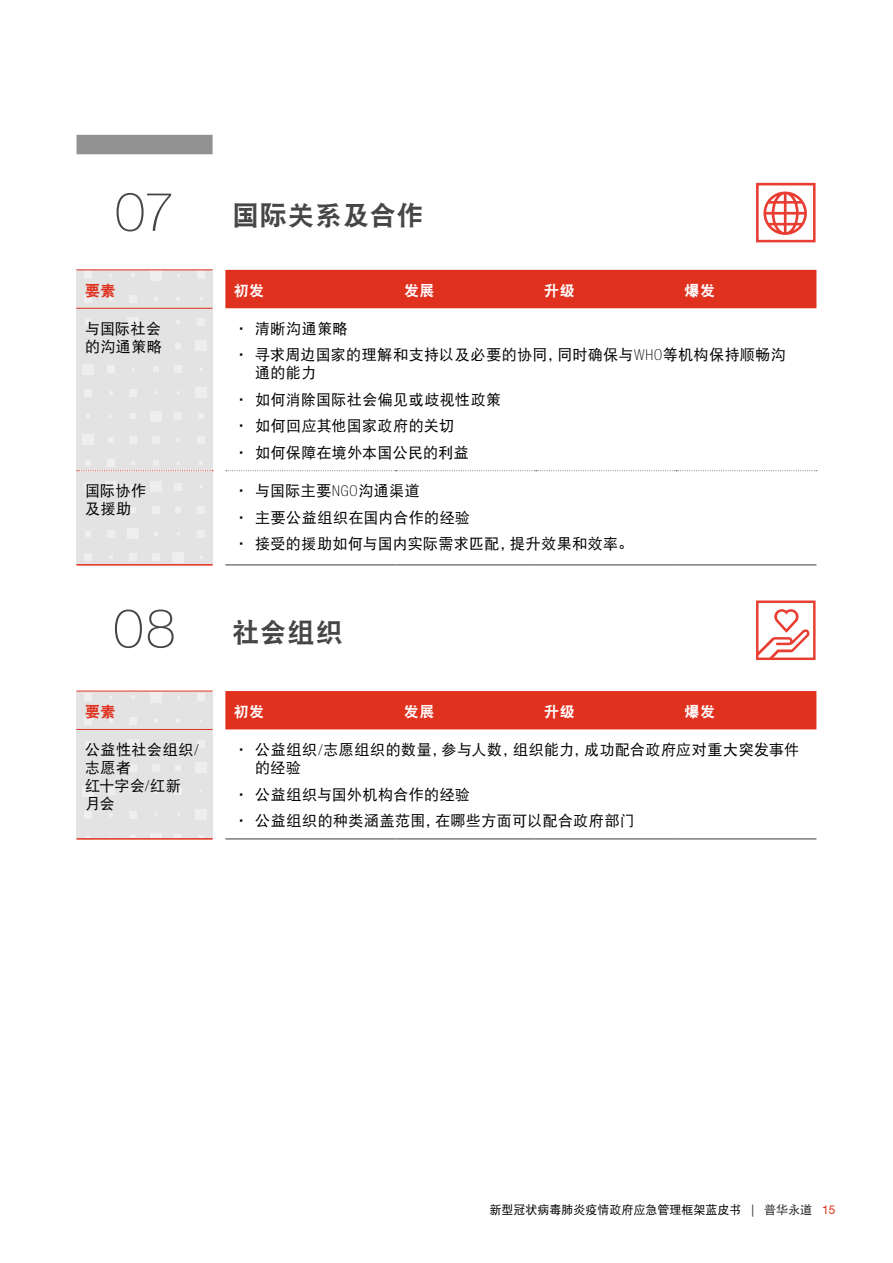
<style>
.page{position:relative;width:893px;height:1263px;background:#fff}
.page>*{position:absolute;margin:0;border:0;box-sizing:border-box;transform-origin:0 0}
.t1{font:27px "DFP Hei W9";letter-spacing:.025em;color:#464646}
.t2{font:15px/26.5px "DFP Hei W5";letter-spacing:.03em;color:#000}
.t3{font:15px "DFP Hei W9";letter-spacing:.035em;color:#fff}
.t4{font:15px "DFP Hei W9";color:#e0301e}
.t5{font:12px "DFP Hei W5";color:#000}
.s1{font-family:"Helvetica Neue";font-weight:100;font-size:54px}
.s2{font-family:"Sim Hei"}
.s3{font-family:"Helvetica Neue";font-weight:100;font-stretch:condensed}
.s4{font-family:"Helvetica Neue";color:#2d2d2d}
.s5{font-family:"Sim Hei";color:#2d2d2d}
.s6{font-family:"Helvetica Neue";color:#e0301e}
</style>
<div class="page">
<div style="left:77px;top:269px;width:136px;height:296px;background:#e3e3e3"></div>
<div style="left:197px;top:271px;width:8px;height:8px;background:#eee"></div>
<div style="left:197px;top:318px;width:8px;height:8px;background:#eee"></div>
<div style="left:195px;top:340px;width:12px;height:11px;background:#eee"></div>
<div style="left:195px;top:387px;width:12px;height:11px;background:#eee"></div>
<svg style="left:198px;top:413px;width:6px;height:6px"></svg>
<div style="left:197px;top:436px;width:8px;height:7px;background:#eee"></div>
<div style="left:197px;top:506px;width:8px;height:8px;background:#eee"></div>
<div style="left:197px;top:530px;width:8px;height:7px;background:#eee"></div>
<svg style="left:176px;top:297px;width:4px;height:4px"></svg>
<svg style="left:176px;top:320px;width:4px;height:4px"></svg>
<svg style="left:176px;top:343px;width:5px;height:5px"></svg>
<div style="left:174px;top:365px;width:8px;height:8px;background:#eee"></div>
<div style="left:174px;top:412px;width:8px;height:8px;background:#eee"></div>
<svg style="left:176px;top:438px;width:4px;height:4px"></svg>
<div style="left:174px;top:483px;width:8px;height:7px;background:#eee"></div>
<svg style="left:176px;top:507px;width:5px;height:6px"></svg>
<div style="left:173px;top:552px;width:11px;height:11px;background:#eee"></div>
<div style="left:150px;top:270px;width:11px;height:11px;background:#eee"></div>
<svg style="left:154px;top:297px;width:4px;height:4px"></svg>
<div style="left:152px;top:342px;width:8px;height:7px;background:#eee"></div>
<svg style="left:153px;top:366px;width:6px;height:6px"></svg>
<div style="left:150px;top:411px;width:11px;height:11px;background:#eee"></div>
<div style="left:152px;top:436px;width:8px;height:7px;background:#eee"></div>
<div style="left:150px;top:481px;width:11px;height:11px;background:#eee"></div>
<div style="left:152px;top:506px;width:8px;height:8px;background:#eee"></div>
<svg style="left:154px;top:532px;width:4px;height:4px"></svg>
<div style="left:152px;top:553px;width:8px;height:8px;background:#eee"></div>
<svg style="left:131px;top:273px;width:4px;height:4px"></svg>
<div style="left:129px;top:295px;width:8px;height:7px;background:#eee"></div>
<div style="left:128px;top:317px;width:11px;height:11px;background:#eee"></div>
<div style="left:129px;top:342px;width:8px;height:7px;background:#eee"></div>
<div style="left:129px;top:389px;width:8px;height:7px;background:#eee"></div>
<svg style="left:130px;top:413px;width:6px;height:6px"></svg>
<div style="left:129px;top:436px;width:8px;height:7px;background:#eee"></div>
<svg style="left:131px;top:485px;width:4px;height:4px"></svg>
<svg style="left:130px;top:507px;width:6px;height:6px"></svg>
<div style="left:128px;top:528px;width:11px;height:11px;background:#eee"></div>
<div style="left:129px;top:553px;width:8px;height:8px;background:#eee"></div>
<svg style="left:108px;top:343px;width:5px;height:5px"></svg>
<div style="left:107px;top:365px;width:8px;height:8px;background:#eee"></div>
<svg style="left:109px;top:391px;width:4px;height:4px"></svg>
<svg style="left:108px;top:437px;width:5px;height:5px"></svg>
<div style="left:107px;top:459px;width:8px;height:8px;background:#eee"></div>
<div style="left:105px;top:481px;width:11px;height:11px;background:#eee"></div>
<div style="left:107px;top:530px;width:8px;height:7px;background:#eee"></div>
<svg style="left:109px;top:555px;width:4px;height:4px"></svg>
<div style="left:84px;top:271px;width:8px;height:8px;background:#eee"></div>
<div style="left:84px;top:295px;width:8px;height:7px;background:#eee"></div>
<svg style="left:85px;top:319px;width:6px;height:6px"></svg>
<svg style="left:86px;top:344px;width:4px;height:4px"></svg>
<div style="left:83px;top:364px;width:11px;height:11px;background:#eee"></div>
<div style="left:84px;top:389px;width:8px;height:7px;background:#eee"></div>
<svg style="left:86px;top:414px;width:4px;height:4px"></svg>
<div style="left:83px;top:434px;width:11px;height:11px;background:#eee"></div>
<div style="left:84px;top:483px;width:8px;height:7px;background:#eee"></div>
<svg style="left:85px;top:531px;width:6px;height:5px"></svg>
<div style="left:84px;top:553px;width:8px;height:8px;background:#eee"></div>
<svg style="left:756px;top:183px;width:60px;height:59px"></svg>
<div style="left:77px;top:135px;width:136px;height:19px;background:#929292"></div>
<div style="left:225px;top:270px;width:591px;height:38px;background:#e0301e"></div>
<hr style="left:77px;top:470px;width:135px;height:1px;background:#fff">
<hr style="left:77px;top:308px;width:136px;height:1px;background:#e0301e">
<hr style="left:77px;top:269px;width:136px;height:1px;background:#e83e32">
<svg style="left:226px;top:470px;width:591px;height:1px"></svg>
<svg style="left:77px;top:460px;width:134px;height:11px"></svg>
<hr style="left:225px;top:564px;width:170px;height:2px;background:#7d7d7d">
<hr style="left:395px;top:564px;width:141px;height:2px;background:#7d7d7d">
<hr style="left:536px;top:564px;width:140px;height:2px;background:#7d7d7d">
<hr style="left:676px;top:564px;width:140px;height:2px;background:#7d7d7d">
<hr style="left:77px;top:564px;width:136px;height:2px;background:#e0301e">
<div style="left:77px;top:691px;width:136px;height:148px;background:#e3e3e3"></div>
<div style="left:197px;top:693px;width:8px;height:8px;background:#eee"></div>
<div style="left:197px;top:740px;width:8px;height:8px;background:#eee"></div>
<div style="left:195px;top:762px;width:11px;height:11px;background:#eee"></div>
<div style="left:195px;top:809px;width:11px;height:11px;background:#eee"></div>
<svg style="left:198px;top:835px;width:6px;height:3px"></svg>
<svg style="left:176px;top:719px;width:4px;height:3px"></svg>
<svg style="left:176px;top:742px;width:4px;height:4px"></svg>
<svg style="left:176px;top:765px;width:5px;height:6px"></svg>
<div style="left:174px;top:787px;width:8px;height:8px;background:#eee"></div>
<svg style="left:174px;top:834px;width:8px;height:4px"></svg>
<div style="left:150px;top:691px;width:11px;height:11px;background:#eee"></div>
<svg style="left:154px;top:719px;width:4px;height:4px"></svg>
<div style="left:152px;top:764px;width:8px;height:7px;background:#eee"></div>
<svg style="left:153px;top:788px;width:5px;height:6px"></svg>
<svg style="left:150px;top:833px;width:11px;height:5px"></svg>
<svg style="left:131px;top:695px;width:4px;height:4px"></svg>
<div style="left:129px;top:717px;width:8px;height:7px;background:#eee"></div>
<div style="left:128px;top:738px;width:11px;height:11px;background:#eee"></div>
<div style="left:129px;top:764px;width:8px;height:7px;background:#eee"></div>
<div style="left:129px;top:811px;width:8px;height:7px;background:#eee"></div>
<svg style="left:130px;top:835px;width:6px;height:3px"></svg>
<svg style="left:109px;top:719px;width:3px;height:4px"></svg>
<svg style="left:108px;top:765px;width:5px;height:5px"></svg>
<div style="left:107px;top:787px;width:7px;height:8px;background:#eee"></div>
<svg style="left:109px;top:813px;width:4px;height:3px"></svg>
<div style="left:84px;top:693px;width:8px;height:8px;background:#eee"></div>
<div style="left:84px;top:717px;width:8px;height:7px;background:#eee"></div>
<svg style="left:85px;top:741px;width:6px;height:6px"></svg>
<svg style="left:86px;top:766px;width:4px;height:4px"></svg>
<div style="left:82px;top:785px;width:11px;height:11px;background:#eee"></div>
<div style="left:84px;top:811px;width:8px;height:7px;background:#eee"></div>
<svg style="left:756px;top:600px;width:60px;height:60px"></svg>
<div style="left:225px;top:691px;width:591px;height:38px;background:#e0301e"></div>
<hr style="left:77px;top:729px;width:136px;height:1px;background:#e0301e">
<hr style="left:77px;top:690px;width:136px;height:1px;background:#e83e32">
<hr style="left:77px;top:838px;width:136px;height:2px;background:#e0301e">
<hr style="left:225px;top:838px;width:170px;height:2px;background:#7d7d7d">
<hr style="left:395px;top:838px;width:141px;height:2px;background:#7d7d7d">
<hr style="left:536px;top:838px;width:140px;height:2px;background:#7d7d7d">
<hr style="left:676px;top:838px;width:140px;height:2px;background:#7d7d7d">
<h1 class="t1" style="left:115px;top:201px;width:310px"><span class="s1">07</span> 国际关系及合作</h1>
<p class="t4" style="left:85px;top:282px;width:32px">要素</p>
<p class="t3" style="left:234px;top:282px;width:32px">初发</p>
<p class="t3" style="left:404px;top:282px;width:32px">发展</p>
<p class="t3" style="left:544px;top:282px;width:32px">升级</p>
<p class="t3" style="left:685px;top:282px;width:32px">爆发</p>
<p class="t2" style="left:85px;top:319px;width:78px;line-height:18px">与国际社会的沟通策略</p>
<p class="t2" style="left:234px;top:315px;width:553px"><span class="s2">·</span> 清晰沟通策略<br><span class="s2">·</span> 寻求周边国家的理解和支持以及必要的协同，同时确保与<span class="s3">WHO</span>等机构保持顺畅沟</p>
<p class="t2" style="left:234px;top:359px;width:269px;text-indent:21px">通的能力<br><span class="s2">·</span> 如何消除国际社会偏见或歧视性政策<span class="s2">·</span> 如何回应其他国家政府的关切<br><span class="s2">·</span> 如何保障在境外本国公民的利益</p>
<p class="t2" style="left:85px;top:482px;width:63px;line-height:18px">国际协作及援助</p>
<p class="t2" style="left:234px;top:477px;width:401px"><span class="s2">·</span> 与国际主要<span class="s3">NGO</span>沟通渠道<br><span class="s2">·</span> 主要公益组织在国内合作的经验<br><span class="s2">·</span> 接受的援助如何与国内实际需求匹配，提升效果和效率。</p>
<h1 class="t1" style="left:113px;top:617px;width:231px"><span class="s1">08</span> 社会组织</h1>
<p class="t4" style="left:85px;top:703px;width:32px">要素</p>
<p class="t3" style="left:234px;top:703px;width:32px">初发</p>
<p class="t3" style="left:404px;top:703px;width:32px">发展</p>
<p class="t3" style="left:544px;top:703px;width:32px">升级</p>
<p class="t3" style="left:685px;top:703px;width:32px">爆发</p>
<p class="t2" style="left:85px;top:740px;width:115px;line-height:18px">公益性社会组织<span class="s3">/</span>志愿者<br>红十字会<span class="s3">/</span>红新月会</p>
<p class="t2" style="left:255px;top:740px;width:545px;line-height:18px;text-indent:-21px"><span class="s2">·</span> 公益组织<span class="s3">/</span>志愿组织的数量，参与人数，组织能力，成功配合政府应对重大突发事件的经验</p>
<p class="t2" style="left:234px;top:781px;width:402px"><span class="s2">·</span> 公益组织与国外机构合作的经验<br><span class="s2">·</span> 公益组织的种类涵盖范围，在哪些方面可以配合政府部门</p>
<p class="t5" style="left:489px;top:1203px;width:348px">新型冠状病毒肺炎疫情政府应急管理框架蓝皮书 <span class="s4">|</span> <span class="s5">普华永道</span> <span class="s6">15</span></p>
</div>
